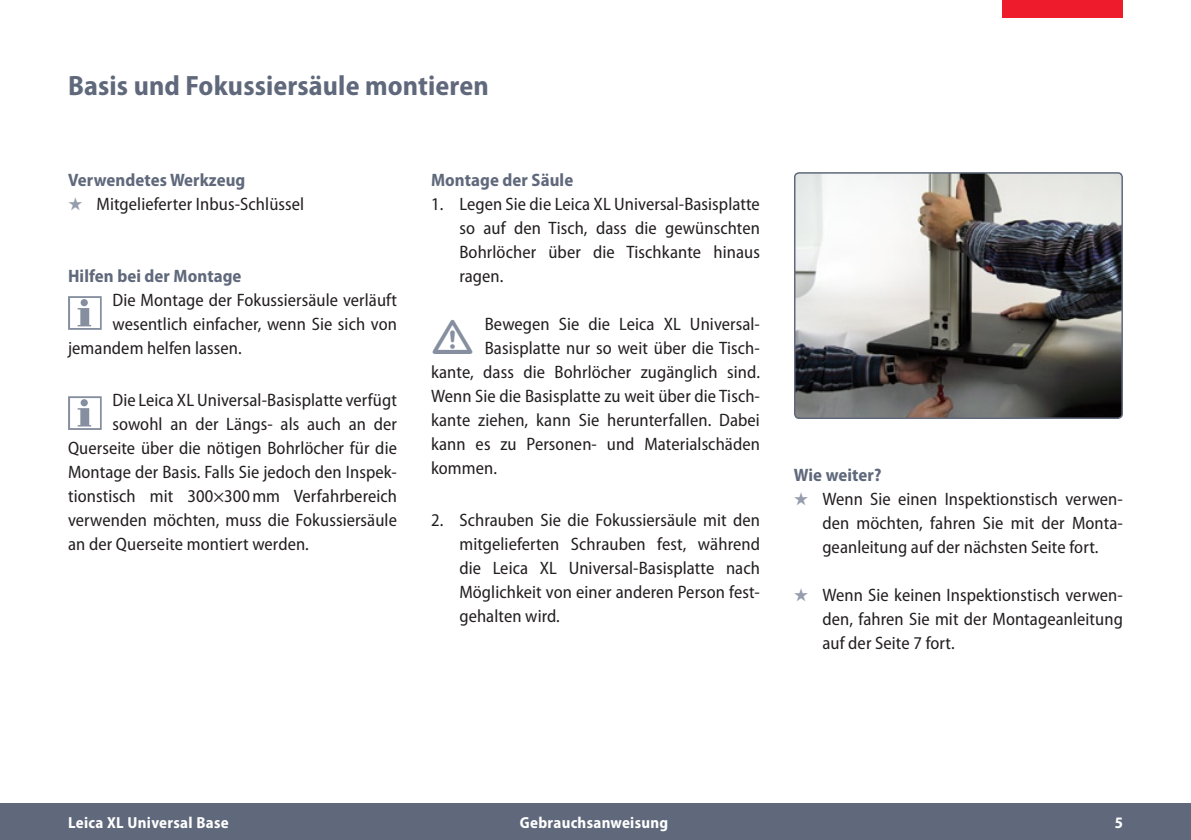
<style>
.page{position:relative;width:1191px;height:840px;background:#fff}
.page>*{position:absolute;margin:0;border:0;box-sizing:border-box;transform-origin:0 0}
.Warnsymbol{font:43px "Warning Pi LT Std";color:#868f9f}
.Seitentitel{font:700 semi-condensed 28px "Myriad Pro";letter-spacing:.005em;color:#60697c}
.Warnsymbol-2{font:semi-condensed 18px "Myriad Pro";letter-spacing:.005em;color:#231f20}
.Einzug_Aufzählung{font:semi-condensed 18px/24px "Myriad Pro";letter-spacing:.005em;color:#231f20;text-align:justify}
.Einzug_Symbol{font:semi-condensed 18px/24px "Myriad Pro";letter-spacing:.005em;color:#231f20;text-align:justify}
.Untertitel{font:700 semi-condensed 18px "Myriad Pro";letter-spacing:.005em;color:#60697c}
.t1{font:700 semi-condensed 16px "Myriad Pro";letter-spacing:.02em;color:#fff}
.s1{color:#959dac}
</style>
<div class="page">
<div style="left:0;top:803px;width:1191px;height:36px;background:#60697c"></div>
<div style="left:1002px;top:0;width:121px;height:17px;background:#ee1b2d"></div>
<svg style="left:68px;top:296px;width:34px;height:33px"></svg>
<svg style="left:68px;top:396px;width:34px;height:33px"></svg>
<img style="left:797px;top:175px;width:323px;height:241px">
<div style="left:794px;top:172px;width:329px;height:247px;border:2px solid #60697c;border-radius:4px"></div>
<p class="Seitentitel" style="left:68px;top:70px;width:422px">Basis und Fokussiersäule montieren</p>
<p class="Untertitel" style="left:68px;top:169px;width:179px">Verwendetes Werkzeug</p>
<p class="Einzug_Symbol" style="left:68px;top:192px;width:238px"><span class="s1">★</span> Mitgelieferter Inbus-Schlüssel</p>
<p class="Untertitel" style="left:68px;top:265px;width:175px">Hilfen bei der Montage</p>
<p class="Warnsymbol-2" style="left:112px;top:290px;width:286px">Die Montage der Fokussiersäule verläuft</p>
<p class="Warnsymbol-2" style="left:112px;top:314px;width:286px">wesentlich einfacher, wenn Sie sich von</p>
<p class="Warnsymbol-2" style="left:68px;top:338px;width:175px">jemandem helfen lassen.</p>
<p class="Warnsymbol-2" style="left:112px;top:390px;width:286px">Die Leica XL Universal-Basisplatte verfügt</p>
<p class="Warnsymbol-2" style="left:112px;top:414px;width:286px">sowohl an der Längs- als auch an der</p>
<p class="Warnsymbol-2" style="left:68px;top:438px;width:330px">Querseite über die nötigen Bohrlöcher für die</p>
<p class="Warnsymbol-2" style="left:68px;top:462px;width:330px">Montage der Basis. Falls Sie jedoch den Inspek-</p>
<p class="Warnsymbol-2" style="left:68px;top:486px;width:330px">tionstisch mit 300×300 mm Verfahrbereich</p>
<p class="Warnsymbol-2" style="left:68px;top:510px;width:330px">verwenden möchten, muss die Fokussiersäule</p>
<p class="Warnsymbol-2" style="left:68px;top:534px;width:242px">an der Querseite montiert werden.</p>
<p class="Untertitel" style="left:431px;top:169px;width:144px">Montage der Säule</p>
<p class="Einzug_Aufzählung" style="left:459px;top:192px;width:302px;text-indent:-28px">1. Legen Sie die Leica XL Universal-Basisplatte so auf den Tisch, dass die gewünschten Bohrlöcher über die Tischkante hinaus ragen.</p>
<p class="Warnsymbol" style="left:431px;top:312px;width:44px">•</p>
<p class="Warnsymbol-2" style="left:485px;top:314px;width:277px">Bewegen Sie die Leica XL Universal-</p>
<p class="Warnsymbol-2" style="left:485px;top:338px;width:277px">Basisplatte nur so weit über die Tisch-</p>
<p class="Warnsymbol-2" style="left:431px;top:362px;width:330px">kante, dass die Bohrlöcher zugänglich sind.</p>
<p class="Warnsymbol-2" style="left:431px;top:386px;width:330px">Wenn Sie die Basisplatte zu weit über die Tisch-</p>
<p class="Warnsymbol-2" style="left:431px;top:410px;width:330px">kante ziehen, kann Sie herunterfallen. Dabei</p>
<p class="Warnsymbol-2" style="left:431px;top:434px;width:330px">kann es zu Personen- und Materialschäden</p>
<p class="Warnsymbol-2" style="left:431px;top:458px;width:68px">kommen.</p>
<p class="Einzug_Aufzählung" style="left:459px;top:508px;width:302px;text-indent:-28px">2. Schrauben Sie die Fokussiersäule mit den mitgelieferten Schrauben fest, während die Leica XL Universal-Basisplatte nach Möglichkeit von einer anderen Person fest&shy;gehalten wird.</p>
<p class="Untertitel" style="left:794px;top:464px;width:89px">Wie weiter?</p>
<p class="Einzug_Symbol" style="left:822px;top:486px;width:302px;text-indent:-28px"><span class="s1">★</span> Wenn Sie einen Inspektionstisch verwen&shy;den möchten, fahren Sie mit der Monta&shy;geanleitung auf der nächsten Seite fort.</p>
<p class="Einzug_Symbol" style="left:822px;top:582px;width:302px;text-indent:-28px"><span class="s1">★</span> Wenn Sie keinen Inspektionstisch verwen&shy;den, fahren Sie mit der Montageanleitung auf der Seite 7 fort.</p>
<p class="t1" style="left:68px;top:813px;width:162px">Leica XL Universal Base</p>
<p class="t1" style="left:520px;top:813px;width:150px">Gebrauchsanweisung</p>
<p class="t1" style="left:1114px;top:813px;width:10px">5</p>
</div>
